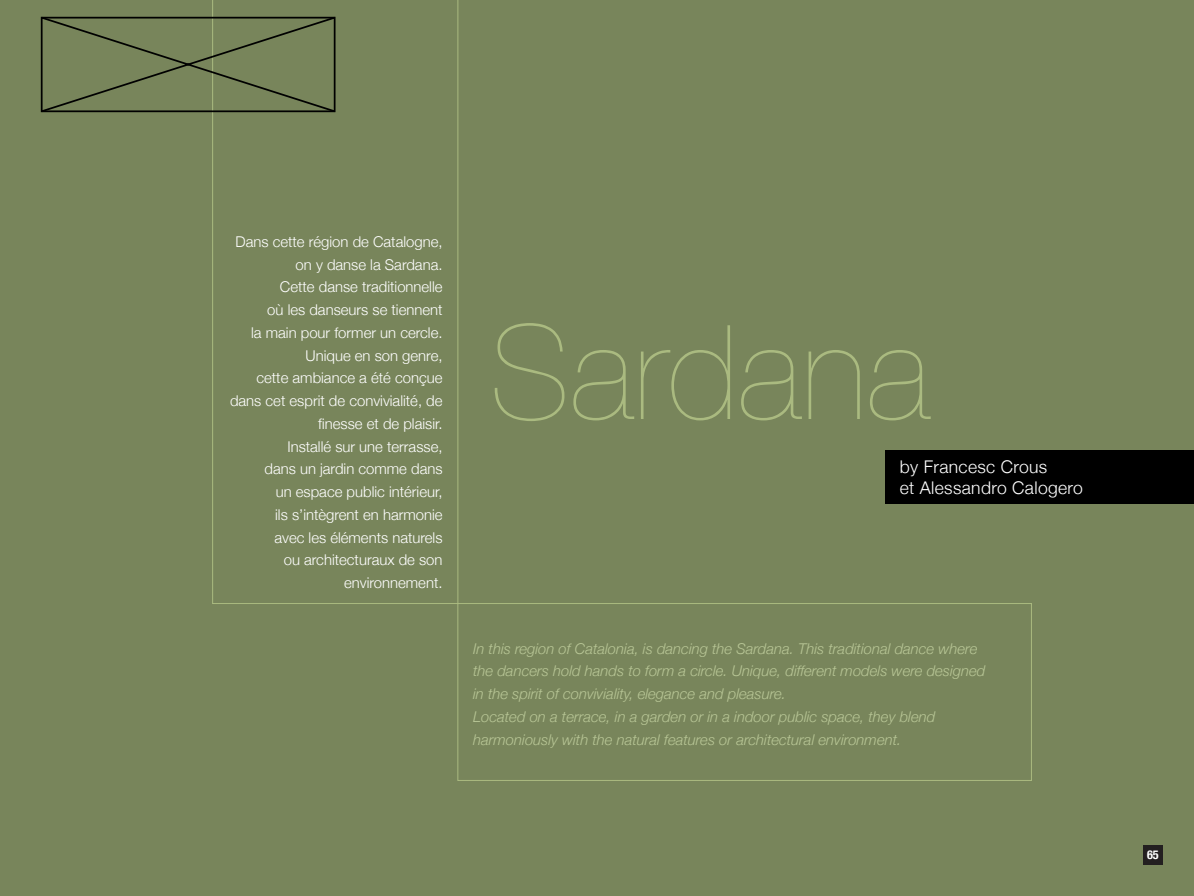
<style>
.page{position:relative;width:1194px;height:896px;background:#fff}
.page>*{position:absolute;margin:0;border:0;box-sizing:border-box;transform-origin:0 0}
.t1{font:200 131.25px "Helvetica Neue";color:#aaba80}
.t2{font:300 17.5px/21px "Helvetica Neue";letter-spacing:.02em;color:#fff}
.t3{font:300 14.88px/22.8px "Helvetica Neue";color:#fff;text-align:right}
.t4{font:italic 300 14.88px/22.8px "Helvetica Neue";color:#b8c696}
.t5{font:700 condensed 12.25px "Helvetica Neue";color:#fff}
</style>
<div class="page">
<div style="left:0;top:0;width:1193px;height:896px;background:#78855b"></div>
<div style="left:1142px;top:845px;width:20px;height:20px;background:#231f20"></div>
<svg style="left:212px;top:0;width:246px;height:604px"></svg>
<div style="left:457px;top:603px;width:574px;height:178px;border:1px solid #aaba80"></div>
<div style="left:884px;top:450px;width:309px;height:53px;background:#000"></div>
<svg style="left:40px;top:15px;width:297px;height:98px"></svg>
<p class="t3" style="left:230px;top:230px;width:214px">Dans cette région de Catalogne, on y danse la Sardana.<br>Cette danse traditionnelle<br>où les danseurs se tiennent<br>la main pour former un cercle.<br>Unique en son genre,<br>cette ambiance a été conçue dans cet esprit de convivialité, de finesse et de plaisir.<br>Installé sur une terrasse,<br>dans un jardin comme dans<br>un espace public intérieur,<br>ils s’intègrent en harmonie<br>avec les éléments naturels<br>ou architecturaux de son environnement.</p>
<h1 class="t1" style="left:490px;top:297px;width:441px">Sardana</h1>
<p class="t2" style="left:899px;top:455px;width:185px">by Francesc Crous<br>et Alessandro Calogero</p>
<p class="t4" style="left:473px;top:637px;width:513px">In this region of Catalonia, is dancing the Sardana. This traditional dance where the dancers hold hands to form a circle. Unique, different models were designed in the spirit of conviviality, elegance and pleasure.<br>Located on a terrace, in a garden or in a indoor public space, they blend harmoniously with the natural features or architectural environment.</p>
<p class="t5" style="left:1146px;top:847px;width:13px">65</p>
</div>
